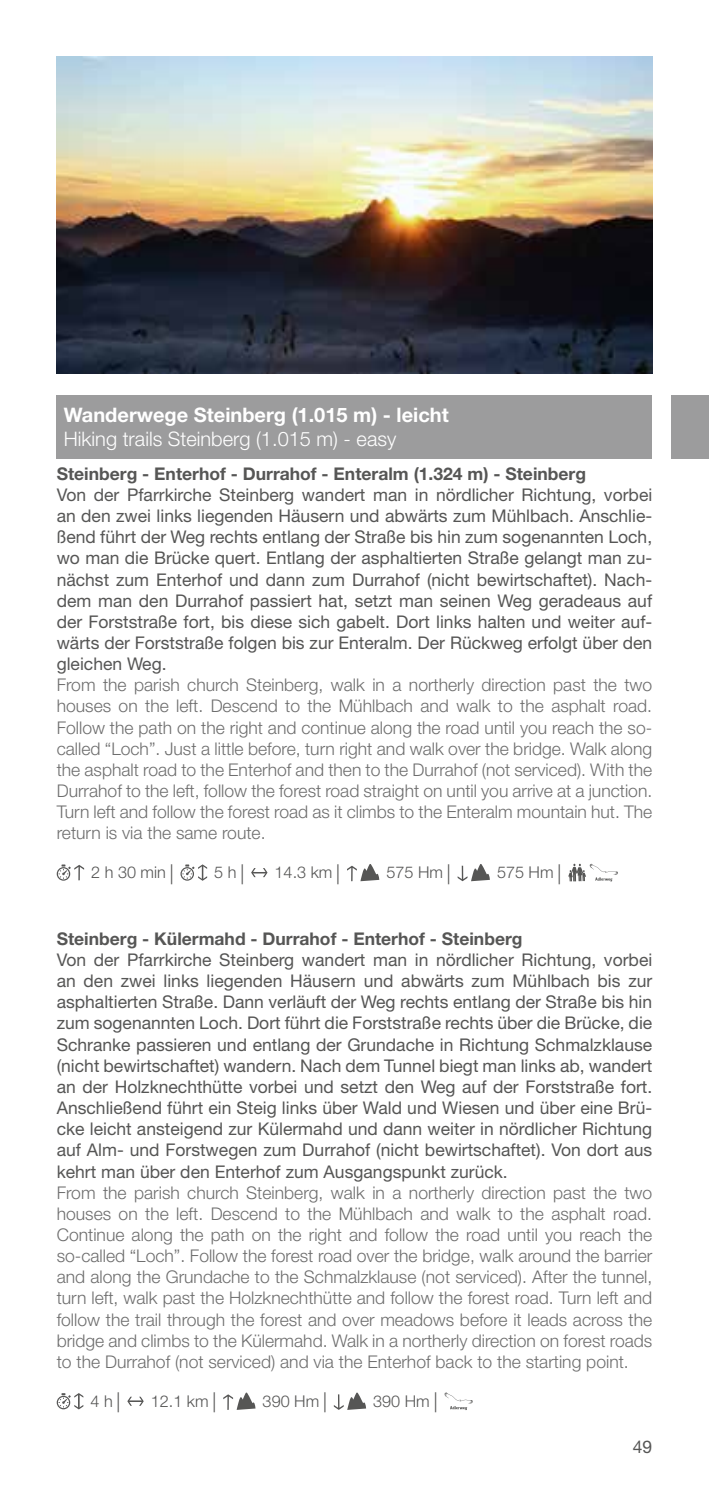
<style>
.page{position:relative;width:709px;height:1489px;background:#fff}
.page>*{position:absolute;margin:0;border:0;box-sizing:border-box;transform-origin:0 0}
.t1{font:700 20px "Helvetica Neue LT Pro";color:#fff}
.t2{font:300 20px "Helvetica Neue LT Pro";color:#fff}
.t3{font:17.5px/21.2px "Helvetica Neue LT Pro";color:#565655;text-align:justify}
.t4{font:300 17.5px/21.2px "Helvetica Neue LT Pro";color:#6e6e6e;text-align:justify}
.t5{font:700 17.5px "Helvetica Neue LT Pro";color:#565655}
.t6{font:300 16.25px "Helvetica Neue LT Pro";color:#565655}
.s1{font-size:20px}
</style>
<div class="page">
<div style="left:57px;top:395px;width:595px;height:63px;background:#9c9c9d"></div>
<div style="left:671px;top:395px;width:38px;height:63px;background:#9c9c9d"></div>
<svg style="left:223px;top:1392px;width:32px;height:17px"></svg>
<svg style="left:57px;top:1393px;width:26px;height:16px"></svg>
<svg style="left:127px;top:1396px;width:17px;height:9px"></svg>
<svg style="left:334px;top:1392px;width:32px;height:17px"></svg>
<svg style="left:444px;top:1392px;width:29px;height:17px"></svg>
<svg style="left:57px;top:864px;width:27px;height:16px"></svg>
<svg style="left:347px;top:864px;width:32px;height:17px"></svg>
<svg style="left:180px;top:864px;width:27px;height:16px"></svg>
<svg style="left:251px;top:868px;width:16px;height:9px"></svg>
<svg style="left:457px;top:864px;width:33px;height:17px"></svg>
<svg style="left:568px;top:863px;width:50px;height:18px"></svg>
<img style="left:57px;top:57px;width:595px;height:317px">
<p class="t1" style="left:64px;top:402px;width:386px">Wanderwege Steinberg (1.015 m) - leicht</p>
<p class="t2" style="left:64px;top:426px;width:334px">Hiking trails Steinberg (1.015 m) - easy</p>
<p class="t5" style="left:57px;top:462px;width:531px">Steinberg - Enterhof - Durrahof - Enteralm (1.324 m) - Steinberg</p>
<p class="t3" style="left:57px;top:483px;width:597px">Von der Pfarrkirche Steinberg wandert man in nördlicher Richtung, vorbei an den zwei links liegenden Häusern und abwärts zum Mühlbach. Anschlie&shy;ßend führt der Weg rechts entlang der Straße bis hin zum sogenannten Loch, wo man die Brücke quert. Entlang der asphaltierten Straße gelangt man zu&shy;nächst zum Enterhof und dann zum Durrahof (nicht bewirtschaftet). Nach&shy;dem man den Durrahof passiert hat, setzt man seinen Weg geradeaus auf der Forststraße fort, bis diese sich gabelt. Dort links halten und weiter auf&shy;wärts der Forststraße folgen bis zur Enteralm. Der Rückweg erfolgt über den gleichen Weg.</p>
<p class="t4" style="left:57px;top:674px;width:597px">From the parish church Steinberg, walk in a northerly direction past the two houses on the left. Descend to the Mühlbach and walk to the asphalt road.<br>Follow the path on the right and continue along the road until you reach the so&shy;called “Loch”. Just a little before, turn right and walk over the bridge. Walk along the asphalt road to the Enterhof and then to the Durrahof (not serviced). With the Durrahof to the left, follow the forest road straight on until you arrive at a junction.<br>Turn left and follow the forest road as it climbs to the Enteralm mountain hut. The return is via the same route.</p>
<p class="t6" style="left:91px;top:862px;width:84px">2 h 30 min <span class="s1">|</span></p>
<p class="t6" style="left:214px;top:862px;width:32px">5 h<span class="s1">|</span></p>
<p class="t6" style="left:274px;top:862px;width:67px">14.3 km <span class="s1">|</span></p>
<p class="t6" style="left:386px;top:862px;width:66px">575 Hm <span class="s1">|</span></p>
<p class="t6" style="left:497px;top:862px;width:66px">575 Hm <span class="s1">|</span></p>
<p class="t5" style="left:57px;top:927px;width:467px">Steinberg - Külermahd - Durrahof - Enterhof - Steinberg</p>
<p class="t3" style="left:57px;top:948px;width:597px">Von der Pfarrkirche Steinberg wandert man in nördlicher Richtung, vorbei an den zwei links liegenden Häusern und abwärts zum Mühlbach bis zur asphaltierten Straße. Dann verläuft der Weg rechts entlang der Straße bis hin zum sogenannten Loch. Dort führt die Forststraße rechts über die Brücke, die Schranke passieren und entlang der Grundache in Richtung Schmalzklause (nicht bewirtschaftet) wandern. Nach dem Tunnel biegt man links ab, wandert an der Holzknechthütte vorbei und setzt den Weg auf der Forststraße fort.<br>Anschließend führt ein Steig links über Wald und Wiesen und über eine Brü&shy;cke leicht ansteigend zur Külermahd und dann weiter in nördlicher Richtung auf Alm- und Forstwegen zum Durrahof (nicht bewirtschaftet). Von dort aus kehrt man über den Enterhof zum Ausgangspunkt zurück.</p>
<p class="t4" style="left:57px;top:1181px;width:597px">From the parish church Steinberg, walk in a northerly direction past the two houses on the left. Descend to the Mühlbach and walk to the asphalt road.<br>Continue along the path on the right and follow the road until you reach the so-called “Loch”. Follow the forest road over the bridge, walk around the barrier and along the Grundache to the Schmalzklause (not serviced). After the tunnel, turn left, walk past the Holzknechthütte and follow the forest road. Turn left and follow the trail through the forest and over meadows before it leads across the bridge and climbs to the Külermahd. Walk in a northerly direction on forest roads to the Durrahof (not serviced) and via the Enterhof back to the starting point.</p>
<p class="t6" style="left:90px;top:1391px;width:32px">4 h<span class="s1">|</span></p>
<p class="t6" style="left:151px;top:1391px;width:67px">12.1 km <span class="s1">|</span></p>
<p class="t6" style="left:263px;top:1391px;width:66px">390 Hm <span class="s1">|</span></p>
<p class="t6" style="left:373px;top:1391px;width:66px">390 Hm <span class="s1">|</span></p>
<p class="t3" style="left:633px;top:1435px;width:21px">49</p>
</div>
